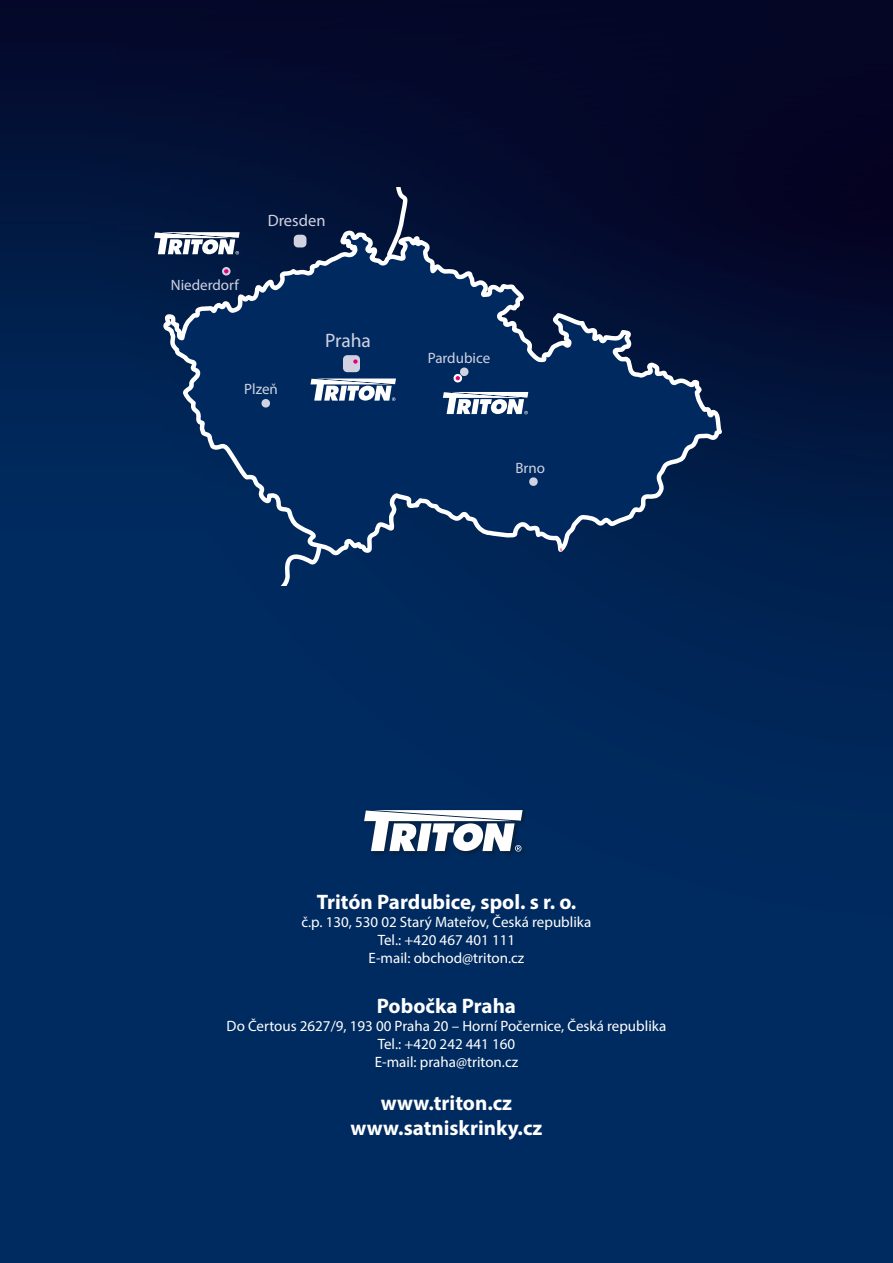
<style>
.page{position:relative;width:893px;height:1263px;background:#fff}
.page>*{position:absolute;margin:0;border:0;box-sizing:border-box;transform-origin:0 0}
.t1{font:700 21px/25.2px "Myriad Pro";color:#fff;text-align:center}
.t2{font:19.5px "Myriad Pro";letter-spacing:-.005em;color:#d0d2e1}
.t3{font:16.5px "Myriad Pro";color:#d0d2e1}
.t4{font:15px/18px "Myriad Pro";color:#fff;text-align:center}
.t5{font:15px "Myriad Pro";color:#d0d2e1}
</style>
<div class="page">
<img style="left:0;top:0;width:893px;height:1263px">
<div style="left:317px;top:187px;width:93px;height:40px;background:#031237"></div>
<div style="left:182px;top:557px;width:142px;height:29px;background:#002a5f"></div>
<svg style="left:164px;top:227px;width:559px;height:330px;background:#0e2e5c"></svg>
<svg style="left:443px;top:392px;width:85px;height:22px"></svg>
<div style="left:343px;top:355px;width:17px;height:17px;background:#d0d2e1;border-radius:4px"></div>
<div style="left:460px;top:368px;width:8px;height:8px;background:#d0d2e1;border-radius:4px"></div>
<svg style="left:454px;top:374px;width:8px;height:8px"></svg>
<div style="left:294px;top:235px;width:12px;height:12px;background:#d0d2e1;border-radius:4px"></div>
<svg style="left:456px;top:376px;width:4px;height:4px"></svg>
<div style="left:529px;top:477px;width:9px;height:9px;background:#d0d2e1;border-radius:4px"></div>
<div style="left:261px;top:399px;width:9px;height:8px;background:#d0d2e1;border-radius:4px"></div>
<svg style="left:222px;top:267px;width:9px;height:9px"></svg>
<svg style="left:224px;top:269px;width:4px;height:4px"></svg>
<svg style="left:353px;top:359px;width:5px;height:5px"></svg>
<svg style="left:311px;top:378px;width:85px;height:23px"></svg>
<svg style="left:154px;top:232px;width:86px;height:23px"></svg>
<div style="left:362px;top:808px;width:167px;height:50px;background:#12120d;opacity:.5"></div>
<svg style="left:364px;top:810px;width:159px;height:41px"></svg>
<p class="t5" style="left:171px;top:276px;width:70px">Niederdorf</p>
<p class="t3" style="left:268px;top:210px;width:59px">Dresden</p>
<h2 class="t2" style="left:325px;top:328px;width:47px">Praha</h2>
<p class="t5" style="left:244px;top:379px;width:35px">Plzeň</p>
<p class="t5" style="left:428px;top:348px;width:64px">Pardubice</p>
<p class="t5" style="left:515px;top:458px;width:31px">Brno</p>
<h1 class="t1" style="left:317px;top:888px;width:261px">Tritón Pardubice, spol. s r. o.</h1>
<p class="t4" style="left:302px;top:912px;width:291px">č.p. 130, 530 02 Starý Mateřov, Česká republika<br>Tel.: +420 467 401 111<br>E-mail: obchod@triton.cz</p>
<h1 class="t1" style="left:377px;top:993px;width:141px">Pobočka Praha</h1>
<p class="t4" style="left:227px;top:1017px;width:441px">Do Čertous 2627/9, 193 00 Praha 20 – Horní Počernice, Česká republika<br>Tel.: +420 242 441 160<br>E-mail: praha@triton.cz</p>
<h1 class="t1" style="left:351px;top:1090px;width:193px">www.triton.cz www.satniskrinky.cz</h1>
</div>
